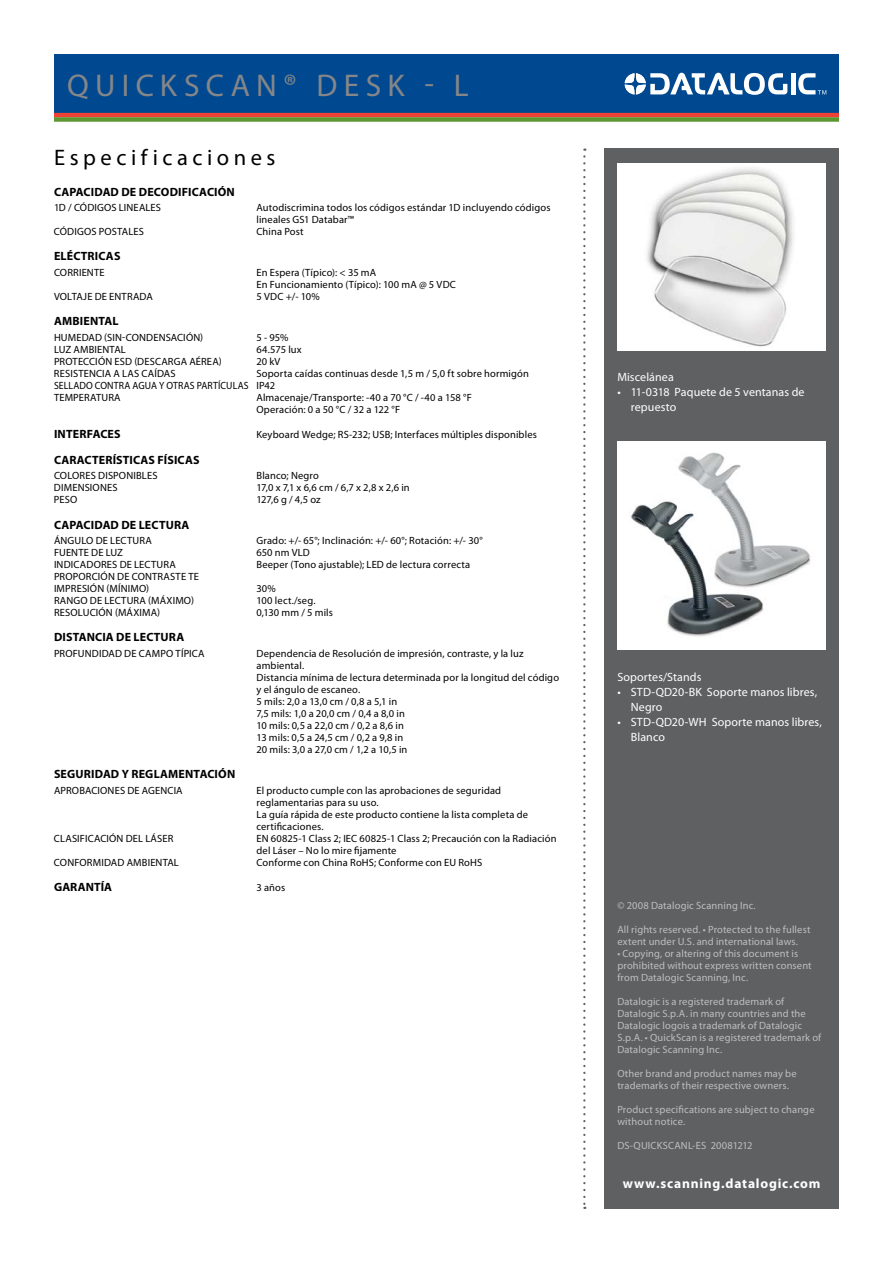
<style>
.page{position:relative;width:893px;height:1263px;background:#fff}
.page>*{position:absolute;margin:0;border:0;box-sizing:border-box;transform-origin:0 0}
.t1{font:31.5px "Myriad Pro";letter-spacing:.2em;color:#858689}
.t2{font:22.5px "Myriad Pro";letter-spacing:.2em;color:#000}
.t3{font:700 13.5px "Myriad Pro";letter-spacing:.06em;color:#fff}
.t4{font:700 12px "Myriad Pro";letter-spacing:.015em;color:#000}
.t5{font:12px/15px "Myriad Pro";letter-spacing:.01em;color:#fff}
.t6{font:10.5px/12px "Myriad Pro";letter-spacing:.01em;color:#000}
.t7{font:10.5px/12px "Myriad Pro";letter-spacing:.01em;color:#bcbec0}
.t8{font:10.5px "Myriad Pro";letter-spacing:.01em;color:#000;scale:.93 1}
</style>
<div class="page">
<div style="left:604px;top:148px;width:235px;height:1061px;background:#5f6062"></div>
<svg style="left:583px;top:149px;width:2px;height:1060px"></svg>
<div style="left:54px;top:54px;width:785px;height:59px;background:#004990"></div>
<hr style="left:54px;top:113px;width:785px;height:4px;background:#ef4135">
<div style="left:54px;top:117px;width:785px;height:5px;background:#5e9732"></div>
<hr style="left:791px;top:73px;width:4px;height:21px;background:#fff">
<svg style="left:625px;top:73px;width:162px;height:22px"></svg>
<svg style="left:798px;top:73px;width:28px;height:21px"></svg>
<img style="left:617px;top:163px;width:208px;height:188px">
<img style="left:617px;top:441px;width:208px;height:208px">
<h1 class="t1" style="left:67px;top:66px;width:48px">Quic</h1>
<h1 class="t1" style="left:160px;top:66px;width:310px">kSca n®Des k-L</h1>
<h2 class="t2" style="left:54px;top:144px;width:223px">Especificaciones</h2>
<p class="t4" style="left:54px;top:184px;width:182px">CAPACIDAD DE DECODIFICACIÓN</p>
<p class="t6" style="left:54px;top:201px;width:86px">1D / Códigos Lineales</p>
<p class="t6" style="left:256px;top:201px;width:296px">Autodiscrimina todos los códigos estándar 1D incluyendo códigos lineales GS1 Databar™</p>
<p class="t6" style="left:54px;top:225px;width:64px">Códigos Postales</p>
<p class="t6" style="left:256px;top:225px;width:49px">China Post</p>
<p class="t4" style="left:54px;top:249px;width:68px">ELÉCTRICAS</p>
<p class="t6" style="left:54px;top:266px;width:19px">Corrie</p>
<p class="t6" style="left:87px;top:266px;width:12px">nte</p>
<p class="t6" style="left:257px;top:266px;width:201px">En Espera (Típico): &lt; 35 mA<br>En Funcionamiento (Típico): 100 mA @ 5 VDC</p>
<p class="t6" style="left:54px;top:290px;width:74px">Voltaje de entrada</p>
<p class="t6" style="left:257px;top:290px;width:65px">5 VDC +/- 10%</p>
<p class="t4" style="left:54px;top:313px;width:63px">AMBIENTAL</p>
<p class="t6" style="left:54px;top:331px;width:15px">Humedad</p>
<p class="t6" style="left:104px;top:331px;width:68px">(Sin-condensaci</p>
<p class="t6" style="left:186px;top:331px;width:19px">ón)</p>
<p class="t6" style="left:257px;top:331px;width:34px">5 - 95%</p>
<p class="t6" style="left:54px;top:343px;width:27px">Luz ambie</p>
<p class="t6" style="left:103px;top:343px;width:13px">ntal</p>
<p class="t6" style="left:257px;top:343px;width:47px">64.575 lux</p>
<p class="t6" style="left:54px;top:355px;width:25px">Protecci</p>
<p class="t6" style="left:98px;top:355px;width:54px">ón ESD (Descarga</p>
<p class="t6" style="left:189px;top:355px;width:34px">aérea)</p>
<p class="t6" style="left:256px;top:355px;width:25px">20 kV</p>
<p class="t6" style="left:54px;top:367px;width:12px">Resiste</p>
<p class="t6" style="left:89px;top:367px;width:40px">ncia alas</p>
<p class="t6" style="left:141px;top:367px;width:21px">caídas</p>
<p class="t6" style="left:256px;top:367px;width:274px">Soporta caídas continuas desde 1,5 m / 5,0 ft sobre hormigón</p>
<p class="t8" style="left:54px;top:379px;width:12px">Sellad</p>
<p class="t8" style="left:86px;top:379px;width:37px">o contra</p>
<p class="t8" style="left:133px;top:379px;width:14px">Agua</p>
<p class="t8" style="left:159px;top:379px;width:22px">y otras</p>
<p class="t8" style="left:197px;top:379px;width:7px">part</p>
<p class="t8" style="left:218px;top:379px;width:10px">ículas</p>
<p class="t6" style="left:256px;top:379px;width:20px">IP42</p>
<p class="t6" style="left:54px;top:391px;width:12px">Temperatura</p>
<p class="t6" style="left:256px;top:391px;width:217px">Almacenaje/Transporte: -40 a 70 °C / -40 a 158 °F<br>Operación: 0 a 50 °C / 32 a 122 °F</p>
<p class="t4" style="left:54px;top:426px;width:68px">INTERFACES</p>
<p class="t6" style="left:256px;top:428px;width:282px">Keyboard Wedge; RS-232; USB; Interfaces múltiples disponibles</p>
<p class="t4" style="left:54px;top:452px;width:147px">CARACTERÍSTICAS FÍSICAS</p>
<p class="t6" style="left:54px;top:469px;width:32px">Colores</p>
<p class="t6" style="left:98px;top:469px;width:41px">Disponibles</p>
<p class="t6" style="left:256px;top:469px;width:64px">Blanco; Negro</p>
<p class="t6" style="left:54px;top:481px;width:58px">Dimensiones</p>
<p class="t6" style="left:256px;top:481px;width:155px">17,0 x 7,1 x 6,6 cm / 6,7 x 2,8 x 2,6 in</p>
<p class="t6" style="left:54px;top:493px;width:25px">Peso</p>
<p class="t6" style="left:256px;top:493px;width:66px">127,6 g / 4,5 oz</p>
<p class="t4" style="left:54px;top:517px;width:137px">CAPACIDAD DE LECTURA</p>
<p class="t6" style="left:54px;top:534px;width:63px">Ángulo de lectura</p>
<p class="t6" style="left:257px;top:534px;width:228px">Grado: +/- 65°; Inclinación: +/- 60°; Rotación: +/- 30°</p>
<p class="t6" style="left:54px;top:546px;width:71px">Fuente de Luz</p>
<p class="t6" style="left:257px;top:546px;width:55px">650 nm VLD</p>
<p class="t6" style="left:54px;top:558px;width:17px">Indicad</p>
<p class="t6" style="left:94px;top:558px;width:14px">ores</p>
<p class="t6" style="left:120px;top:558px;width:21px">de lectura</p>
<p class="t6" style="left:257px;top:558px;width:215px">Beeper (Tono ajustable); LED de lectura correcta</p>
<p class="t6" style="left:54px;top:570px;width:105px">Proporción de contraste</p>
<p class="t6" style="left:188px;top:570px;width:7px">te</p>
<p class="t6" style="left:54px;top:582px;width:6px">impresi</p>
<p class="t6" style="left:90px;top:582px;width:61px">ón (Mínimo)</p>
<p class="t6" style="left:257px;top:582px;width:21px">30%</p>
<p class="t6" style="left:54px;top:594px;width:58px">Rango de lectura</p>
<p class="t6" style="left:148px;top:594px;width:47px">(Máximo)</p>
<p class="t6" style="left:257px;top:594px;width:61px">100 lect./seg.</p>
<p class="t6" style="left:54px;top:606px;width:30px">Resoluci</p>
<p class="t6" style="left:99px;top:606px;width:63px">ón (Máxima)</p>
<p class="t6" style="left:257px;top:606px;width:78px">0,130 mm / 5 mils</p>
<p class="t4" style="left:54px;top:630px;width:132px">DISTANCIA DE LECTURA</p>
<p class="t6" style="left:54px;top:647px;width:45px">Profu ndidad</p>
<p class="t6" style="left:124px;top:647px;width:23px">de camp</p>
<p class="t6" style="left:166px;top:647px;width:23px">o típica</p>
<p class="t6" style="left:256px;top:647px;width:304px">Dependencia de Resolución de impresión, contraste, y la luz ambiental.<br>Distancia mínima de lectura determinada por la longitud del código y el ángulo de escaneo.<br>5 mils: 2,0 a 13,0 cm / 0,8 a 5,1 in<br>7,5 mils: 1,0 a 20,0 cm / 0,4 a 8,0 in<br>10 mils: 0,5 a 22,0 cm / 0,2 a 8,6 in<br>13 mils: 0,5 a 24,5 cm / 0,2 a 9,8 in<br>20 mils: 3,0 a 27,0 cm / 1,2 a 10,5 in</p>
<p class="t4" style="left:54px;top:766px;width:183px">SEGURIDAD Y REGLAMENTACIÓN</p>
<p class="t6" style="left:54px;top:784px;width:32px">Aprobaci</p>
<p class="t6" style="left:100px;top:784px;width:73px">ones de Agencia</p>
<p class="t6" style="left:256px;top:784px;width:273px">El producto cumple con las aprobaciones de seguridad reglamentarias para su uso.<br>La guía rápida de este producto contiene la lista completa de certificaciones.</p>
<p class="t6" style="left:54px;top:832px;width:12px">Clasificaci</p>
<p class="t6" style="left:109px;top:832px;width:24px">ón del</p>
<p class="t6" style="left:145px;top:832px;width:6px">láser</p>
<p class="t6" style="left:256px;top:832px;width:301px">EN 60825-1 Class 2; IEC 60825-1 Class 2; Precaución con la Radiación del Láser – No lo mire fijamente</p>
<p class="t6" style="left:54px;top:856px;width:41px">Conformidad</p>
<p class="t6" style="left:127px;top:856px;width:7px">ambie</p>
<p class="t6" style="left:156px;top:856px;width:13px">ntal</p>
<p class="t6" style="left:256px;top:856px;width:227px">Conforme con China RoHS; Conforme con EU RoHS</p>
<p class="t4" style="left:54px;top:879px;width:60px">GARANTÍA</p>
<p class="t6" style="left:256px;top:881px;width:30px">3 años</p>
<p class="t5" style="left:617px;top:369px;width:58px">Miscelánea</p>
<p class="t5" style="left:631px;top:384px;width:175px;text-indent:-14px">• 11-0318 Paquete de 5 ventanas de repuesto</p>
<p class="t5" style="left:617px;top:669px;width:86px">Soportes/Stands</p>
<p class="t5" style="left:631px;top:684px;width:188px;text-indent:-14px">• STD-QD20-BK Soporte manos libres,<br>Negro</p>
<p class="t5" style="left:631px;top:714px;width:193px;text-indent:-14px">• STD-QD20-WH Soporte manos libres,<br>Blanco</p>
<p class="t7" style="left:617px;top:899px;width:140px">© 2008 Datalogic Scanning Inc.</p>
<p class="t7" style="left:617px;top:923px;width:195px">All rights reserved. • Protected to the fullest extent under U.S. and international laws.</p>
<p class="t7" style="left:617px;top:947px;width:196px">• Copying, or altering of this document is prohibited without express written consent from Datalogic Scanning, Inc.</p>
<p class="t7" style="left:617px;top:995px;width:205px">Datalogic is a registered trademark of Datalogic S.p.A. in many countries and the Datalogic logois a trademark of Datalogic S.p.A. • QuickScan is a registered trademark of Datalogic Scanning Inc.</p>
<p class="t7" style="left:617px;top:1067px;width:181px">Other brand and product names may be trademarks of their respective owners.</p>
<p class="t7" style="left:617px;top:1103px;width:199px">Product specifications are subject to change without notice.</p>
<p class="t7" style="left:617px;top:1139px;width:137px">DS-QUICKSCANL-ES 20081212</p>
<p class="t3" style="left:623px;top:1175px;width:199px">WWW.SCANNING.DATALOGIC.COM</p>
</div>
